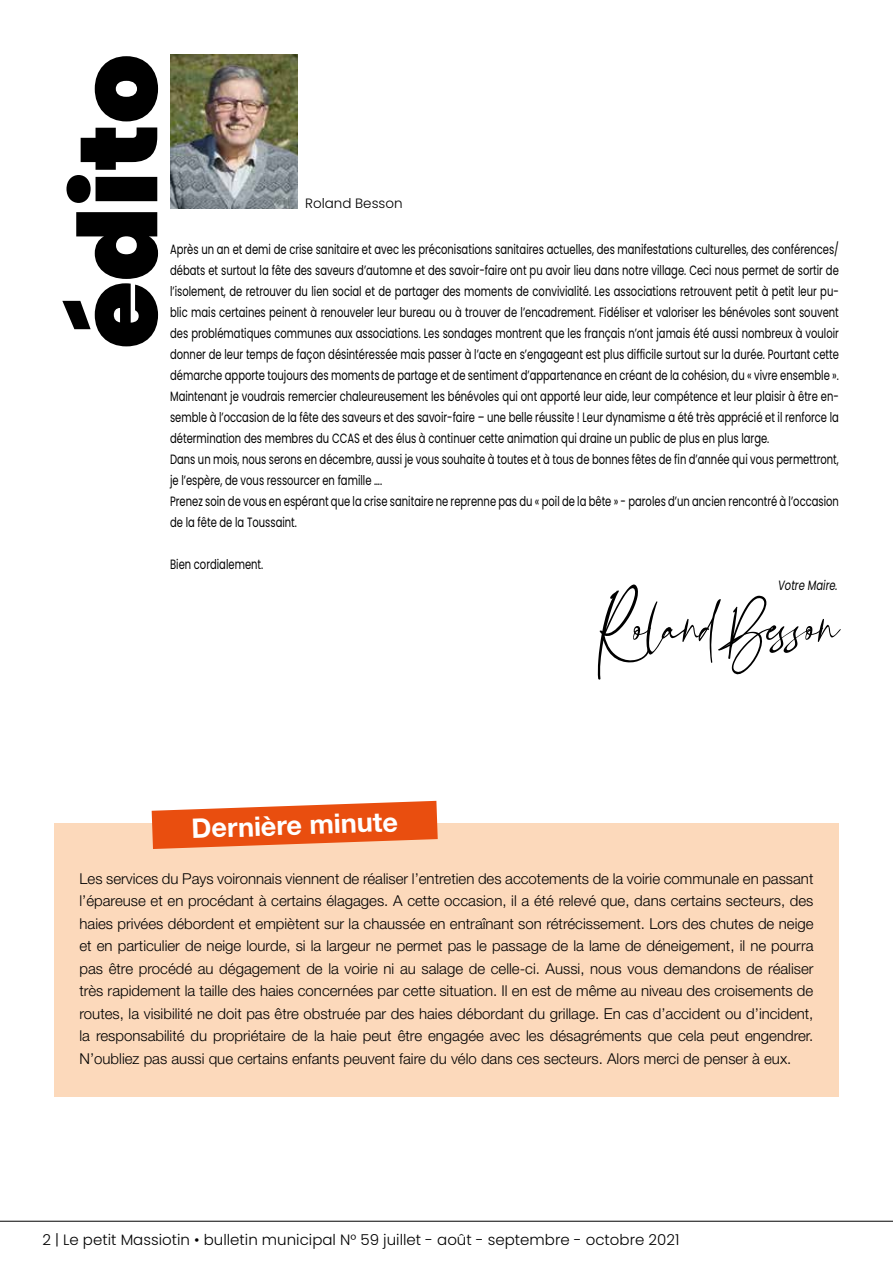
<style>
.page{position:relative;width:893px;height:1263px;background:#fff}
.page>*{position:absolute;margin:0;border:0;box-sizing:border-box;transform-origin:0 0}
.t1{font:900 109.5px "Poppins";color:#000}
.t2{font:73.65px "Bellandha Signature";color:#000}
.t3{font:700 27px "Helvetica Neue LT Std";color:#fff}
.t4{font:300 15px/22.5px "Helvetica Neue LT Std";color:#000;text-align:justify}
.t5{font:300 15px "Poppins";color:#000}
.t6{font:13.5px/21px "Poppins";color:#000;scale:.74 1}
.t7{font:300 13.5px "Poppins";color:#000}
.t8{font:italic 13.5px "Poppins";color:#000;scale:.74 1}
</style>
<div class="page">
<hr style="left:0;top:1221px;width:893px;height:1px;background:#000">
<img style="left:170px;top:54px;width:128px;height:154px">
<div style="left:54px;top:823px;width:785px;height:274px;background:#fcd9bb"></div>
<svg style="left:152px;top:801px;width:286px;height:48px"></svg>
<h1 class="t1" style="left:55px;top:349px;width:296px;rotate:-90deg">édito</h1>
<p class="t7" style="left:305px;top:195px;width:99px">Roland Besson</p>
<p class="t6" style="left:170px;top:239px;width:905px">Après un an et demi de crise sanitaire et avec les préconisations sanitaires actuelles, des manifestations culturelles, des conférences/ débats et surtout la fête des saveurs d’automne et des savoir-faire ont pu avoir lieu dans notre village. Ceci nous permet de sortir de l’isolement, de retrouver du lien social et de partager des moments de convivialité. Les associations retrouvent petit à petit leur pu&shy;blic mais certaines peinent à renouveler leur bureau ou à trouver de l’encadrement. Fidéliser et valoriser les bénévoles sont souvent des problématiques communes aux associations. Les sondages montrent que les français n’ont jamais été aussi nombreux à vouloir donner de leur temps de façon désintéressée mais passer à l’acte en s’engageant est plus difficile surtout sur la durée. Pourtant cette démarche apporte toujours des moments de partage et de sentiment d’appartenance en créant de la cohésion, du « vivre ensemble ».<br>Maintenant je voudrais remercier chaleureusement les bénévoles qui ont apporté leur aide, leur compétence et leur plaisir à être en&shy;semble à l’occasion de la fête des saveurs et des savoir-faire – une belle réussite ! Leur dynamisme a été très apprécié et il renforce la détermination des membres du CCAS et des élus à continuer cette animation qui draine un public de plus en plus large.<br>Dans un mois, nous serons en décembre, aussi je vous souhaite à toutes et à tous de bonnes fêtes de fin d’année qui vous permettront, je l’espère, de vous ressourcer en famille ….<br>Prenez soin de vous en espérant que la crise sanitaire ne reprenne pas du « poil de la bête » - paroles d’un ancien rencontré à l’occasion de la fête de la Toussaint.</p>
<p class="t6" style="left:170px;top:554px;width:128px">Bien cordialement.</p>
<p class="t8" style="left:778px;top:577px;width:82px">Votre Maire.</p>
<h2 class="t2" style="left:597px;top:578px;width:243px">Roland Besson</h2>
<h3 class="t3" style="left:191px;top:812px;width:208px;rotate:-2deg">Dernière minute</h3>
<p class="t4" style="left:80px;top:867px;width:735px">Les services du Pays voironnais viennent de réaliser l’entretien des accotements de la voirie communale en passant l’épareuse et en procédant à certains élagages. A cette occasion, il a été relevé que, dans certains secteurs, des haies privées débordent et empiètent sur la chaussée en entraînant son rétrécissement. Lors des chutes de neige et en particulier de neige lourde, si la largeur ne permet pas le passage de la lame de déneigement, il ne pourra pas être procédé au dégagement de la voirie ni au salage de celle-ci. Aussi, nous vous demandons de réaliser très rapidement la taille des haies concernées par cette situation. Il en est de même au niveau des croisements de routes, la visibilité ne doit pas être obstruée par des haies débordant du grillage. En cas d’accident ou d’incident, la responsabilité du propriétaire de la haie peut être engagée avec les désagréments que cela peut engendrer.<br>N’oubliez pas aussi que certains enfants peuvent faire du vélo dans ces secteurs. Alors merci de penser à eux.</p>
<p class="t5" style="left:43px;top:1231px;width:638px">2 | Le petit Massiotin • bulletin municipal N° 59 juillet - août - septembre - octobre 2021</p>
</div>
